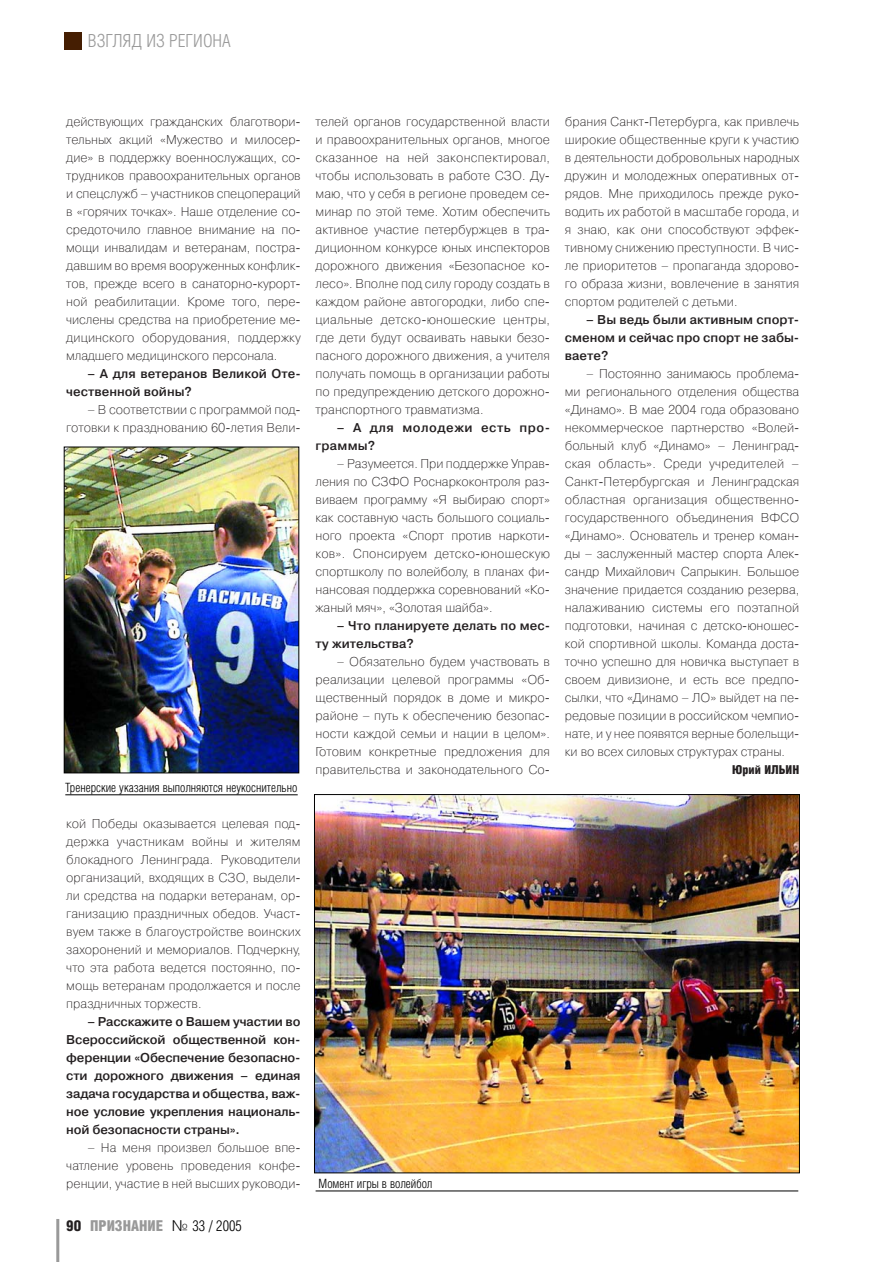
<style>
.page{position:relative;width:893px;height:1262px;background:#fff}
.page>*{position:absolute;margin:0;border:0;box-sizing:border-box;transform-origin:0 0}
.t1{font:300 18px "Helios Cond";color:#999}
.t2{font:900 15px "Helios Cond";color:#999}
.t3{font:12.75px/18px "Pragmatica Light C";color:#231f20;text-align:justify}
.t4{font:700 12.75px/18px "Pragmatica Light C";color:#231f20}
.t5{font:300 12.75px "Helios Cond";color:#000}
.t6{font:700 12.75px/18px "Pragmatica Light C";letter-spacing:.04em;color:#231f20}
.t7{font:900 12.3px "Helios Cond";color:#231f20}
.s1{color:#231f20}
.s2{font-family:"Helios";font-weight:300;color:#000}
.s3{font-weight:300;color:#000}
</style>
<div class="page">
<hr style="left:56px;top:1218px;width:3px;height:44px;background:#999">
<div style="left:65px;top:33px;width:17px;height:17px;background:#451e02"></div>
<img style="left:316px;top:796px;width:481px;height:375px">
<img style="left:66px;top:448px;width:231px;height:323px">
<div style="left:64px;top:446px;width:235px;height:327px;border:1px solid #000"></div>
<hr style="left:315px;top:1190px;width:483px;height:1px;background:#000">
<hr style="left:65px;top:794px;width:233px;height:1px;background:#000">
<h1 class="t1" style="left:88px;top:34px;width:144px">ВЗГЛЯД ИЗ РЕГИОНА</h1>
<p class="t3" style="left:66px;top:114px;width:236px">действующих гражданских благотвори&shy;тельных акций «Мужество и милосер&shy;дие» в поддержку военнослужащих, со&shy;трудников правоохранительных органов и спецслужб – участников спецопераций в «горячих точках». Наше отделение со&shy;средоточило главное внимание на по&shy;мощи инвалидам и ветеранам, постра&shy;давшим во время вооруженных конфлик&shy;тов, прежде всего в санаторно-курорт&shy;ной реабилитации. Кроме того, пере&shy;числены средства на приобретение ме&shy;дицинского оборудования, поддержку младшего медицинского персонала.</p>
<p class="t4" style="left:66px;top:366px;width:236px;text-indent:21px">– А для ветеранов Великой Оте&shy;чественной войны?</p>
<p class="t3" style="left:66px;top:402px;width:236px;text-align:right">– В соответствии с программой под&shy;готовки к празднованию 60-летия Вели-</p>
<p class="t5" style="left:65px;top:783px;width:233px">Тренерские указания выполняются неукоснительно</p>
<p class="t3" style="left:66px;top:816px;width:236px">кой Победы оказывается целевая под&shy;держка участникам войны и жителям блокадного Ленинграда. Руководители организаций, входящих в СЗО, выдели&shy;ли средства на подарки ветеранам, ор&shy;ганизацию праздничных обедов. Участ&shy;вуем также в благоустройстве воинских захоронений и мемориалов. Подчеркну, что эта работа ведется постоянно, по&shy;мощь ветеранам продолжается и после праздничных торжеств.</p>
<p class="t4" style="left:66px;top:1014px;width:236px;text-align:justify;text-indent:21px">– Расскажите о Вашем участии во Всероссийской общественной кон&shy;ференции «Обеспечение безопасно&shy;сти дорожного движения – единая задача государства и общества, важ&shy;ное условие укрепления националь&shy;ной безопасности страны».</p>
<p class="t3" style="left:66px;top:1140px;width:236px;text-indent:21px">– На меня произвел большое впе&shy;чатление уровень проведения конфе&shy;ренции, участие в ней высших руководи-</p>
<p class="t2" style="left:66px;top:1220px;width:177px"><span class="s1">90</span> ПРИЗНАНИЕ <span class="s2">№</span> <span class="s3">33 / 2005</span></p>
<p class="t3" style="left:315px;top:114px;width:236px">телей органов государственной власти и правоохранительных органов, многое сказанное на ней законспектировал, чтобы использовать в работе СЗО. Ду&shy;маю, что у себя в регионе проведем се&shy;минар по этой теме. Хотим обеспечить активное участие петербуржцев в тра&shy;диционном конкурсе юных инспекторов дорожного движения «Безопасное ко&shy;лесо». Вполне под силу городу создать в каждом районе автогородки, либо спе&shy;циальные детско-юношеские центры, где дети будут осваивать навыки безо&shy;пасного дорожного движения, а учителя получать помощь в организации работы по предупреждению детского дорожно&shy;транспортного травматизма.</p>
<p class="t6" style="left:315px;top:420px;width:236px;text-indent:21px">– А для молодежи есть про&shy;граммы?</p>
<p class="t3" style="left:315px;top:456px;width:236px;text-indent:21px">– Разумеется. При поддержке Управ&shy;ления по СЗФО Роснаркоконтроля раз&shy;виваем программу «Я выбираю спорт» как составную часть большого социаль&shy;ного проекта «Спорт против наркоти&shy;ков». Спонсируем детско-юношескую спортшколу по волейболу, в планах фи&shy;нансовая поддержка соревнований «Ко&shy;жаный мяч», «Золотая шайба».</p>
<p class="t4" style="left:315px;top:618px;width:236px;text-indent:21px">– Что планируете делать по мес&shy;ту жительства?</p>
<p class="t3" style="left:315px;top:654px;width:236px;text-indent:21px">– Обязательно будем участвовать в реализации целевой программы «Об&shy;щественный порядок в доме и микро&shy;районе – путь к обеспечению безопас&shy;ности каждой семьи и нации в целом».<br>Готовим конкретные предложения для правительства и законодательного Со-</p>
<p class="t5" style="left:318px;top:1179px;width:115px">Момент игры в волейбол</p>
<p class="t3" style="left:565px;top:114px;width:236px">брания Санкт-Петербурга, как привлечь широкие общественные круги к участию в деятельности добровольных народных дружин и молодежных оперативных от&shy;рядов. Мне приходилось прежде руко&shy;водить их работой в масштабе города, и я знаю, как они способствуют эффек&shy;тивному снижению преступности. В чис&shy;ле приоритетов – пропаганда здорово&shy;го образа жизни, вовлечение в занятия спортом родителей с детьми.</p>
<p class="t4" style="left:565px;top:312px;width:236px;text-align:justify;text-indent:21px">– Вы ведь были активным спорт&shy;сменом и сейчас про спорт не забы&shy;ваете?</p>
<p class="t3" style="left:565px;top:366px;width:236px;text-indent:21px">– Постоянно занимаюсь проблема&shy;ми регионального отделения общества «Динамо». В мае 2004 года образовано некоммерческое партнерство «Волей&shy;больный клуб «Динамо» – Ленинград&shy;ская область». Среди учредителей – Санкт-Петербургская и Ленинградская областная организация общественно&shy;государственного объединения ВФСО «Динамо». Основатель и тренер коман&shy;ды – заслуженный мастер спорта Алек&shy;сандр Михайлович Сапрыкин. Большое значение придается созданию резерва, налаживанию системы его поэтапной подготовки, начиная с детско-юношес&shy;кой спортивной школы. Команда доста&shy;точно успешно для новичка выступает в своем дивизионе, и есть все предпо&shy;сылки, что «Динамо – ЛО» выйдет на пе&shy;редовые позиции в российском чемпио&shy;нате, и у нее появятся верные болельщи&shy;ки во всех силовых структурах страны.</p>
<p class="t7" style="left:732px;top:765px;width:68px">Юрий ИЛЬИН</p>
</div>
